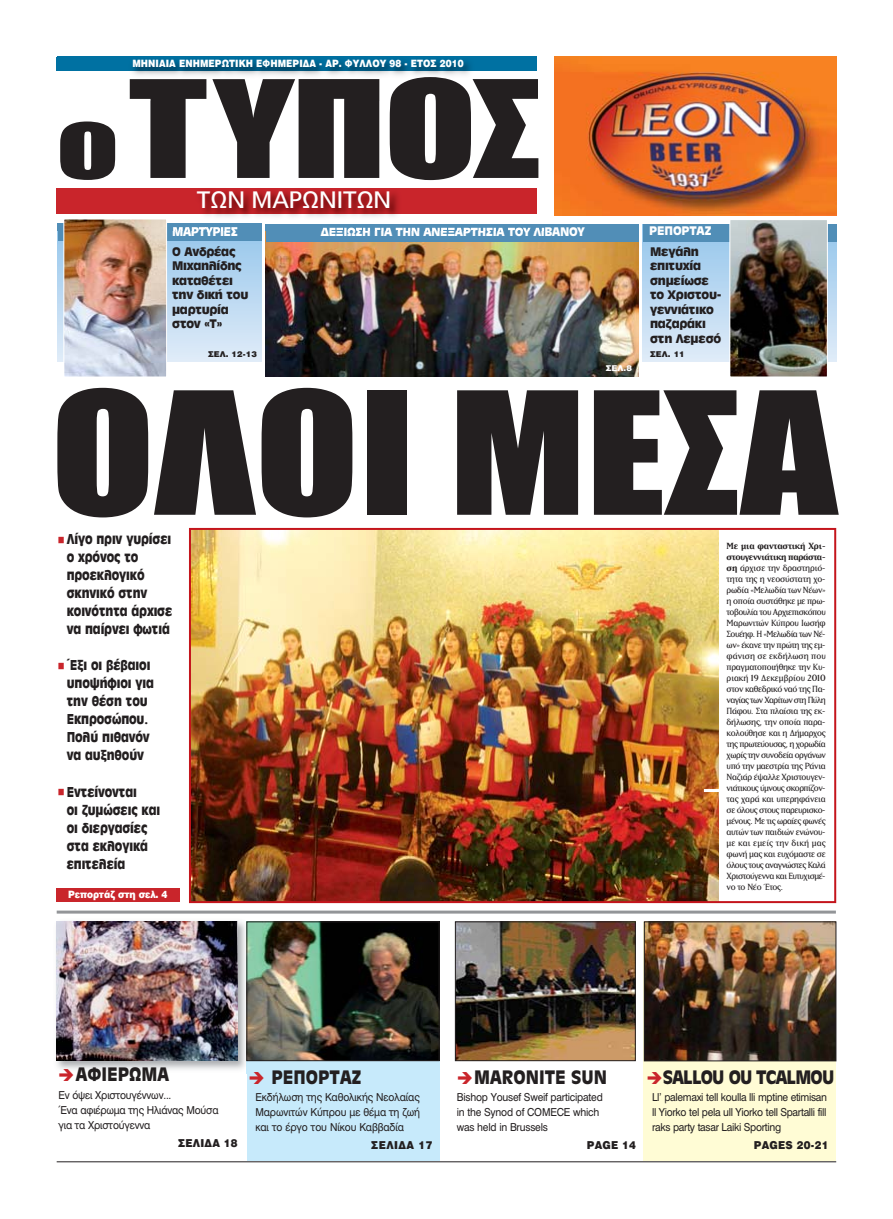
<style>
.page{position:relative;width:893px;height:1219px;background:#fff}
.page>*{position:absolute;margin:0;border:0;box-sizing:border-box;transform-origin:0 0}
.t1{font:157.3px "Impact";color:#231f20;scale:1.21 1}
.t2{font:125px "Impact";letter-spacing:-.015em;color:#231f20;scale:1.37 1}
.t3{font:87px "Impact";color:#231f20;scale:1.4 1}
.t4{font:24px "Politis Gauss 03";color:#fff}
.t5{font:20.4px "Mg Antique Extra";color:#231f20;scale:.94 1}
.t6{font:20.4px "Mg Antique Extra";letter-spacing:-.045em;color:#231f20;scale:.94 1}
.t7{font:15px/18px "Mg Antique Extra";letter-spacing:-.01em;color:#231f20;scale:.89 1}
.t8{font:13px/14.5px "Mg Antique Extra";letter-spacing:-.02em;color:#231f20;scale:1.04 1}
.t9{font:13px "Mg Antique Extra";letter-spacing:-.025em;color:#fff}
.t10{font:10.8px/15.3px "Mg Helvetica";letter-spacing:-.02em;color:#231f20;scale:.94 1}
.t11{font:10.8px "Mg Helvetica Extra";letter-spacing:.025em;color:#231f20;scale:.94 1}
.t12{font:10.8px "Mg Helvetica Extra";letter-spacing:.045em;color:#231f20;scale:.94 1}
.t13{font:10.5px/11px "Matrix Book Roman";letter-spacing:-.045em;color:#231f20;text-align:justify}
.t14{font:700 10.5px/11px "Matrix";letter-spacing:-.03em;color:#231f20}
.t15{font:10px "Mg Helvetica Extra";letter-spacing:.01em;color:#fff;scale:.88 1}
.t16{font:10px "Mg Helvetica Extra";letter-spacing:-.01em;color:#fff;scale:.9 1}
.t17{font:7.9px "Mg Helvetica Extra";letter-spacing:.01em;color:#231f20;scale:1.04 1}
.t18{font:7.9px "Mg Helvetica Extra";color:#fff;scale:1.04 1}
.s1{font-family:"Matrix";font-weight:700}
.s2{color:#c9252b}
</style>
<div class="page">
<div style="left:247px;top:922px;width:192px;height:239px;background:#c7eafb"></div>
<img style="left:555px;top:57px;width:281px;height:158px">
<img style="left:56px;top:921px;width:194px;height:152px">
<img style="left:247px;top:1061px;width:3px;height:12px">
<img style="left:57px;top:922px;width:180px;height:139px">
<img style="left:249px;top:924px;width:188px;height:135px">
<div style="left:247px;top:922px;width:192px;height:139px;border:1px solid #231f20"></div>
<img style="left:457px;top:924px;width:177px;height:135px">
<div style="left:455px;top:922px;width:181px;height:139px;border:1px solid #231f20"></div>
<div style="left:644px;top:923px;width:192px;height:238px;background:#fffcd5"></div>
<img style="left:646px;top:924px;width:188px;height:135px">
<div style="left:644px;top:922px;width:192px;height:139px;border:1px solid #231f20"></div>
<img style="left:266px;top:242px;width:372px;height:135px">
<div style="left:266px;top:224px;width:372px;height:18px;background:#518eb7"></div>
<svg style="left:58px;top:241px;width:204px;height:120px;background:#bedaf2"></svg>
<div style="left:58px;top:224px;width:204px;height:17px;background:#518eb7"></div>
<img style="left:58px;top:56px;width:479px;height:45px">
<img style="left:130px;top:79px;width:76px;height:22px">
<img style="left:212px;top:79px;width:167px;height:22px">
<img style="left:390px;top:77px;width:81px;height:24px">
<img style="left:473px;top:79px;width:65px;height:22px">
<img style="left:58px;top:57px;width:479px;height:14px">
<img style="left:56px;top:188px;width:481px;height:42px">
<img style="left:266px;top:224px;width:278px;height:6px">
<img style="left:322px;top:228px;width:149px;height:2px">
<img style="left:58px;top:224px;width:204px;height:6px">
<img style="left:173px;top:227px;width:64px;height:3px">
<img style="left:57px;top:188px;width:480px;height:25px">
<img style="left:65px;top:221px;width:100px;height:155px">
<div style="left:63px;top:219px;width:104px;height:159px;border:1px solid #fff"></div>
<svg style="left:643px;top:241px;width:193px;height:121px;background:#bddaf1"></svg>
<div style="left:643px;top:224px;width:193px;height:17px;background:#518eb7"></div>
<hr style="left:57px;top:911px;width:779px;height:3px;background:#939598">
<div style="left:57px;top:888px;width:123px;height:14px;background:#c9252b"></div>
<img style="left:731px;top:221px;width:95px;height:155px">
<div style="left:729px;top:219px;width:99px;height:159px;border:1px solid #fff"></div>
<hr style="left:57px;top:1161px;width:779px;height:1px;background:#231f20">
<img style="left:192px;top:531px;width:526px;height:369px">
<div style="left:189px;top:528px;width:647px;height:375px;border:2px solid #c4151c"></div>
<hr style="left:704px;top:789px;width:122px;height:3px;background:#fff">
<svg style="left:60px;top:1069px;width:14px;height:4px"></svg>
<h3 class="t3" style="left:57px;top:117px;width:46px">o</h3>
<p class="t15" style="left:132px;top:57px;width:378px">MHNIAIA ΕΝΗΜΕΡΩΤΙΚΗ ΕΦΗΜΕΡΙΔΑ - ΑΡ. ΦΥΛΛΟΥ 98 - ΕΤΟΣ 2010</p>
<h2 class="t2" style="left:129px;top:89px;width:303px">ΤΥΠOΣ</h2>
<h3 class="t4" style="left:197px;top:191px;width:196px">ΤΩΝ ΜΑΡΩΝΙΤΩΝ</h3>
<p class="t8" style="left:172px;top:246px;width:75px">Ο Ανδρέας<br>Μιχαηλίδης καταθέτει την δική του μαρτυρία στον «Τ»</p>
<p class="t9" style="left:172px;top:227px;width:67px">ΜΑΡΤΥΡΙΕΣ</p>
<p class="t9" style="left:321px;top:228px;width:265px">ΔΕΞΙΩΣΗ ΓΙΑ ΤΗΝ ΑΝΕΞΑΡΤΗΣΙΑ ΤΟΥ ΛΙΒΑΝΟΥ</p>
<p class="t17" style="left:208px;top:349px;width:49px">ΣEΛ. 12-13</p>
<p class="t18" style="left:606px;top:364px;width:27px">ΣEΛ.8</p>
<p class="t9" style="left:649px;top:227px;width:64px">ΡΕΠΟΡΤΑΖ</p>
<p class="t8" style="left:650px;top:246px;width:70px">Μεγάλη επιτυχία σημείωσε το Χριστου&shy;γεννιάτικο παζαράκι στη Λεμεσό</p>
<p class="t17" style="left:650px;top:350px;width:35px">ΣEΛ. 11</p>
<h1 class="t1" style="left:51px;top:402px;width:652px">ΟΛΟΙ ΜΕΣΑ</h1>
<p class="t14" style="left:727px;top:541px;width:100px">Με μια φανταστική Χρι&shy;στουγεννιάτικη παράστα-</p>
<p class="t13" style="left:727px;top:563px;width:101px"><span class="s1">ση</span> άρχισε την δραστηριό&shy;τητα της η νεοσύστατη χο&shy;ρωδία «Μελωδία των Νέων» η οποία συστάθηκε με πρω&shy;τοβουλία του Αρχιεπισκόπου Μαρωνιτών Κύπρου Ιωσήφ Σουέηφ. Η «Μελωδία των Νέ&shy;ων» έκανε την πρώτη της εμ&shy;φάνιση σε εκδήλωση που πραγματοποιήθηκε την Κυ&shy;ριακή 19 Δεκεμβρίου 2010 στον καθεδρικό ναό της Πα&shy;ναγίας των Χαρίτων στη Πύλη Πάφου. Στα πλαίσια της εκ&shy;δήλωσης, την οποία παρα&shy;κολούθησε και η Δήμαρχος της πρωτεύουσας, η χορωδία χωρίς την συνοδεία οργάνων υπό την μαεστρία της Ράνια Ναζιάρ έψαλλε Χριστουγεν&shy;νιάτικους ύμνους σκορπίζον&shy;τας χαρά και υπερηφάνεια σε όλους στους παρευρισκο&shy;μένους. Με τις ωραίες φωνές αυτών των παιδιών ενώνου&shy;με και εμείς την δική μας φωνή μας και ευχόμαστε σε όλους τους αναγνώστες Καλά Χριστούγεννα και Ευτυχισμέ&shy;νο το Νέο Έτος.</p>
<h3 class="t7" style="left:67px;top:532px;width:120px;text-indent:-9px"><span class="s2">■</span> Λίγο πριν γυρίσει ο χρόνος το προεκλογικό σκηνικό στην κοινότητα άρχισε να παίρνει φωτιά</h3>
<h3 class="t7" style="left:58px;top:658px;width:109px;text-align:center"><span class="s2">■</span> Έξι οι βέβαιοι υποψήφιοι για την θέση του<br>Εκπροσώπου.<br>Πολύ πιθανόν να αυξηθούν</h3>
<h3 class="t7" style="left:67px;top:784px;width:107px;text-indent:-9px"><span class="s2">■</span> Εντείνονται<br>οι ζυμώσεις και οι διεργασίες στα εκλογικά επιτελεία</h3>
<p class="t16" style="left:68px;top:888px;width:112px">Ρεπορτάζ στη σελ. 4</p>
<h3 class="t5" style="left:76px;top:1068px;width:101px">ΑΦΙΕΡΩΜΑ</h3>
<p class="t10" style="left:58px;top:1088px;width:172px">Εν όψει Χριστουγέννων...<br>Ένα αφιέρωμα της Ηλιάνας Μούσα για τα Χριστούγεννα</p>
<p class="t11" style="left:178px;top:1137px;width:65px">ΣEΛIΔΑ 18</p>
<h3 class="t5" style="left:271px;top:1071px;width:97px">ΡΕΠΟΡΤΑΖ</h3>
<p class="t10" style="left:255px;top:1090px;width:177px;text-align:justify">Εκδήλωση της Καθολικής Νεολαίας Μαρωνιτών Κύπρου με θέμα τη ζωή και το έργο του Νίκου Καββαδία</p>
<p class="t12" style="left:371px;top:1139px;width:67px">ΣEΛIΔΑ 17</p>
<h3 class="t5" style="left:474px;top:1071px;width:143px">ΜΑRONITE SUN</h3>
<p class="t10" style="left:457px;top:1090px;width:157px">Bishop Yousef Sweif participated in the Synod of COMECE which was held in Brussels</p>
<p class="t11" style="left:587px;top:1139px;width:54px">PAGE 14</p>
<h3 class="t6" style="left:663px;top:1070px;width:184px">SALLOU OU TCALMOU</h3>
<p class="t10" style="left:652px;top:1090px;width:188px;text-align:justify">Ll’ palemaxi tell koulla lli mptine etimisan ll Yiorko tel pela ull Yiorko tell Spartalli fill raks party tasar Laiki Sporting</p>
<p class="t11" style="left:754px;top:1139px;width:81px">PAGES 20-21</p>
</div>
